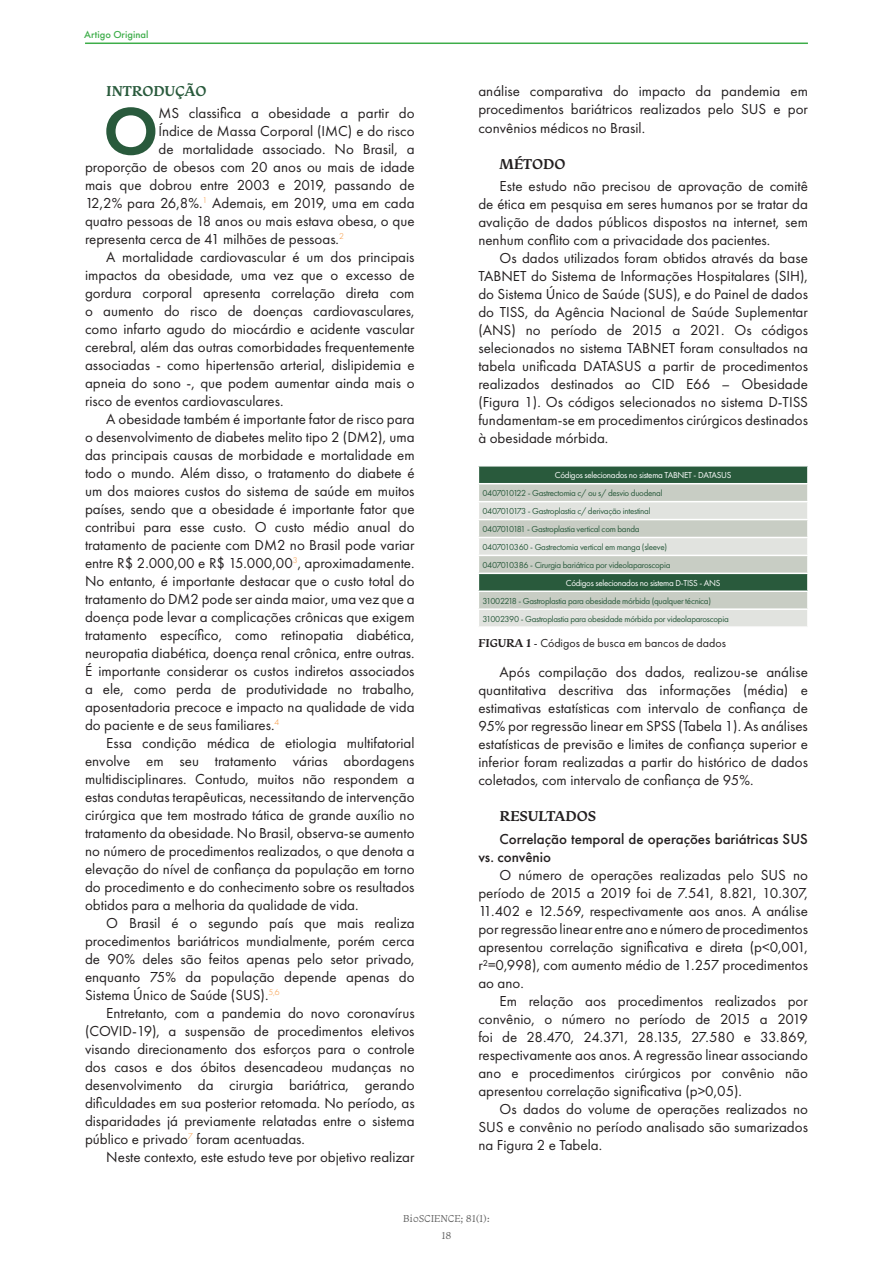
<style>
.page{position:relative;width:893px;height:1263px;background:#fff}
.page>*{position:absolute;margin:0;border:0;box-sizing:border-box;transform-origin:0 0}
.Texto_-_CAPITULAR{font:600 69px "Futura PT";color:#295a3c}
.Texto{font:15px/18px "Futura PT";color:#231f20;text-align:justify}
.Texto_-_CAPITULAR-2{font:15px "Futura PT";color:#231f20}
.Subtitulo-Miolo{font:500 15px/18px "Futura PT";color:#231f20}
.TITULO-Miolo{font:600 15px "Monarcha";color:#231f20}
.TITULO-Miolo-2{font:600 15px "Monarcha";color:#295a3c}
.Tit__Figura{font:12px "Futura PT";color:#231f20}
.t1{font:10.5px "Monarcha";color:#646464}
.t2{font:500 10.5px "Futura PT";color:#3dad49}
.Texto_Tabela{font:9px "Futura PT";letter-spacing:-.03em;color:#295a3c}
.Texto_Tabela_Cabeçalho_-_BRANCO{font:9px "Futura PT";letter-spacing:-.03em;color:#fff}
.s1{font-family:"Monarcha";font-weight:600}
</style>
<div class="page">
<hr style="left:85px;top:43px;width:723px;height:1px;background:#3dad49">
<svg style="left:478px;top:466px;width:330px;height:161px;background:#b3c0b5"></svg>
<hr style="left:478px;top:590px;width:331px;height:2px;background:#fff">
<p class="t2" style="left:84px;top:28px;width:66px">Artigo Original</p>
<p class="TITULO-Miolo-2" style="left:106px;top:81px;width:102px">INTRODUÇÃO</p>
<p class="Texto_-_CAPITULAR" style="left:103px;top:88px;width:57px">O</p>
<p class="Texto_-_CAPITULAR-2" style="left:158px;top:104px;width:258px">MS classifica a obesidade a partir do</p>
<p class="Texto_-_CAPITULAR-2" style="left:158px;top:122px;width:258px">Índice de Massa Corporal (IMC) e do risco</p>
<p class="Texto_-_CAPITULAR-2" style="left:158px;top:140px;width:258px">de mortalidade associado. No Brasil, a</p>
<p class="Texto_-_CAPITULAR-2" style="left:85px;top:158px;width:331px">proporção de obesos com 20 anos ou mais de idade</p>
<p class="Texto_-_CAPITULAR-2" style="left:85px;top:176px;width:331px">mais que dobrou entre 2003 e 2019, passando de</p>
<p class="Texto_-_CAPITULAR-2" style="left:85px;top:194px;width:331px">12,2% para 26,8%.<sup>1</sup> Ademais, em 2019, uma em cada</p>
<p class="Texto_-_CAPITULAR-2" style="left:85px;top:212px;width:331px">quatro pessoas de 18 anos ou mais estava obesa, o que</p>
<p class="Texto_-_CAPITULAR-2" style="left:85px;top:230px;width:260px">representa cerca de 41 milhões de pessoas.<sup>2</sup></p>
<p class="Texto" style="left:85px;top:248px;width:331px;text-indent:21px">A mortalidade cardiovascular é um dos principais impactos da obesidade, uma vez que o excesso de gordura corporal apresenta correlação direta com o aumento do risco de doenças cardiovasculares, como infarto agudo do miocárdio e acidente vascular cerebral, além das outras comorbidades frequentemente associadas - como hipertensão arterial, dislipidemia e apneia do sono -, que podem aumentar ainda mais o risco de eventos cardiovasculares.</p>
<p class="Texto" style="left:85px;top:410px;width:331px;text-indent:21px">A obesidade também é importante fator de risco para o desenvolvimento de diabetes melito tipo 2 (DM2), uma das principais causas de morbidade e mortalidade em todo o mundo. Além disso, o tratamento do diabete é um dos maiores custos do sistema de saúde em muitos países, sendo que a obesidade é importante fator que contribui para esse custo. O custo médio anual do tratamento de paciente com DM2 no Brasil pode variar entre R$ 2.000,00 e R$ 15.000,00<sup>3</sup>, aproximadamente.<br>No entanto, é importante destacar que o custo total do tratamento do DM2 pode ser ainda maior, uma vez que a doença pode levar a complicações crônicas que exigem tratamento específico, como retinopatia diabética, neuropatia diabética, doença renal crônica, entre outras.<br>É importante considerar os custos indiretos associados a ele, como perda de produtividade no trabalho, aposentadoria precoce e impacto na qualidade de vida do paciente e de seus familiares.<sup>4</sup></p>
<p class="Texto" style="left:85px;top:734px;width:331px;text-indent:21px">Essa condição médica de etiologia multifatorial envolve em seu tratamento várias abordagens multidisciplinares. Contudo, muitos não respondem a estas condutas terapêuticas, necessitando de intervenção cirúrgica que tem mostrado tática de grande auxílio no tratamento da obesidade. No Brasil, observa-se aumento no número de procedimentos realizados, o que denota a elevação do nível de confiança da população em torno do procedimento e do conhecimento sobre os resultados obtidos para a melhoria da qualidade de vida.</p>
<p class="Texto" style="left:85px;top:914px;width:331px;text-indent:21px">O Brasil é o segundo país que mais realiza procedimentos bariátricos mundialmente, porém cerca de 90% deles são feitos apenas pelo setor privado, enquanto 75% da população depende apenas do Sistema Único de Saúde (SUS).<sup>5,6</sup></p>
<p class="Texto" style="left:85px;top:1004px;width:331px;text-indent:21px">Entretanto, com a pandemia do novo coronavírus (COVID-19), a suspensão de procedimentos eletivos visando direcionamento dos esforços para o controle dos casos e dos óbitos desencadeou mudanças no desenvolvimento da cirurgia bariátrica, gerando dificuldades em sua posterior retomada. No período, as disparidades já previamente relatadas entre o sistema público e privado<sup>7</sup> foram acentuadas.</p>
<p class="Texto" style="left:106px;top:1148px;width:310px">Neste contexto, este estudo teve por objetivo realizar</p>
<p class="Texto" style="left:478px;top:82px;width:331px">análise comparativa do impacto da pandemia em procedimentos bariátricos realizados pelo SUS e por convênios médicos no Brasil.</p>
<p class="TITULO-Miolo" style="left:500px;top:153px;width:67px">MÉTODO</p>
<p class="Texto" style="left:478px;top:177px;width:331px;text-indent:21px">Este estudo não precisou de aprovação de comitê de ética em pesquisa em seres humanos por se tratar da avalição de dados públicos dispostos na internet, sem nenhum conflito com a privacidade dos pacientes.</p>
<p class="Texto" style="left:478px;top:249px;width:331px;text-indent:21px">Os dados utilizados foram obtidos através da base TABNET do Sistema de Informações Hospitalares (SIH), do Sistema Único de Saúde (SUS), e do Painel de dados do TISS, da Agência Nacional de Saúde Suplementar (ANS) no período de 2015 a 2021. Os códigos selecionados no sistema TABNET foram consultados na tabela unificada DATASUS a partir de procedimentos realizados destinados ao CID E66 – Obesidade (Figura 1). Os códigos selecionados no sistema D-TISS fundamentam-se em procedimentos cirúrgicos destinados à obesidade mórbida.</p>
<p class="Texto_Tabela_Cabeçalho_-_BRANCO" style="left:555px;top:470px;width:178px">Códigos selecionados no sistema TABNET - DATASUS</p>
<p class="Texto_Tabela" style="left:483px;top:488px;width:181px">0407010122 - Gastrectomia c/ ou s/ desvio duodenal</p>
<p class="Texto_Tabela" style="left:483px;top:506px;width:169px">0407010173 - Gastroplastia c/ derivação intestinal</p>
<p class="Texto_Tabela" style="left:483px;top:524px;width:158px">0407010181 - Gastroplastia vertical com banda</p>
<p class="Texto_Tabela" style="left:483px;top:541px;width:186px">0407010360 - Gastrectomia vertical em manga (sleeve)</p>
<p class="Texto_Tabela" style="left:483px;top:559px;width:189px">0407010386 - Cirurgia bariátrica por videolaparoscopia</p>
<p class="Texto_Tabela_Cabeçalho_-_BRANCO" style="left:566px;top:577px;width:156px">Códigos selecionados no sistema D-TISS - ANS</p>
<p class="Texto_Tabela" style="left:483px;top:595px;width:230px">31002218 - Gastroplastia para obesidade mórbida (qualquer técnica)</p>
<p class="Texto_Tabela" style="left:483px;top:613px;width:248px">31002390 - Gastroplastia para obesidade mórbida por videolaparoscopia</p>
<p class="Tit__Figura" style="left:478px;top:635px;width:249px"><span class="s1">FIGURA 1</span> - Códigos de busca em bancos de dados</p>
<p class="Texto" style="left:478px;top:663px;width:331px;text-indent:21px">Após compilação dos dados, realizou-se análise quantitativa descritiva das informações (média) e estimativas estatísticas com intervalo de confiança de 95% por regressão linear em SPSS (Tabela 1). As análises estatísticas de previsão e limites de confiança superior e inferior foram realizadas a partir do histórico de dados coletados, com intervalo de confiança de 95%.</p>
<p class="TITULO-Miolo" style="left:500px;top:806px;width:98px">RESULTADOS</p>
<p class="Subtitulo-Miolo" style="left:478px;top:829px;width:331px;text-indent:21px">Correlação temporal de operações bariátricas SUS vs. convênio</p>
<p class="Texto" style="left:478px;top:865px;width:331px;text-indent:21px">O número de operações realizadas pelo SUS no período de 2015 a 2019 foi de 7.541, 8.821, 10.307, 11.402 e 12.569, respectivamente aos anos. A análise por regressão linear entre ano e número de procedimentos apresentou correlação significativa e direta (p&lt;0,001, r²=0,998), com aumento médio de 1.257 procedimentos ao ano.</p>
<p class="Texto" style="left:478px;top:991px;width:331px;text-indent:21px">Em relação aos procedimentos realizados por convênio, o número no período de 2015 a 2019 foi de 28.470, 24.371, 28.135, 27.580 e 33.869, respectivamente aos anos. A regressão linear associando ano e procedimentos cirúrgicos por convênio não apresentou correlação significativa (p&gt;0,05).</p>
<p class="Texto" style="left:478px;top:1099px;width:331px;text-indent:21px">Os dados do volume de operações realizados no SUS e convênio no período analisado são sumarizados na Figura 2 e Tabela.</p>
<p class="t1" style="left:403px;top:1212px;width:88px">BioSCIENCE; 81(1):</p>
<p class="t1" style="left:441px;top:1229px;width:11px">18</p>
</div>
